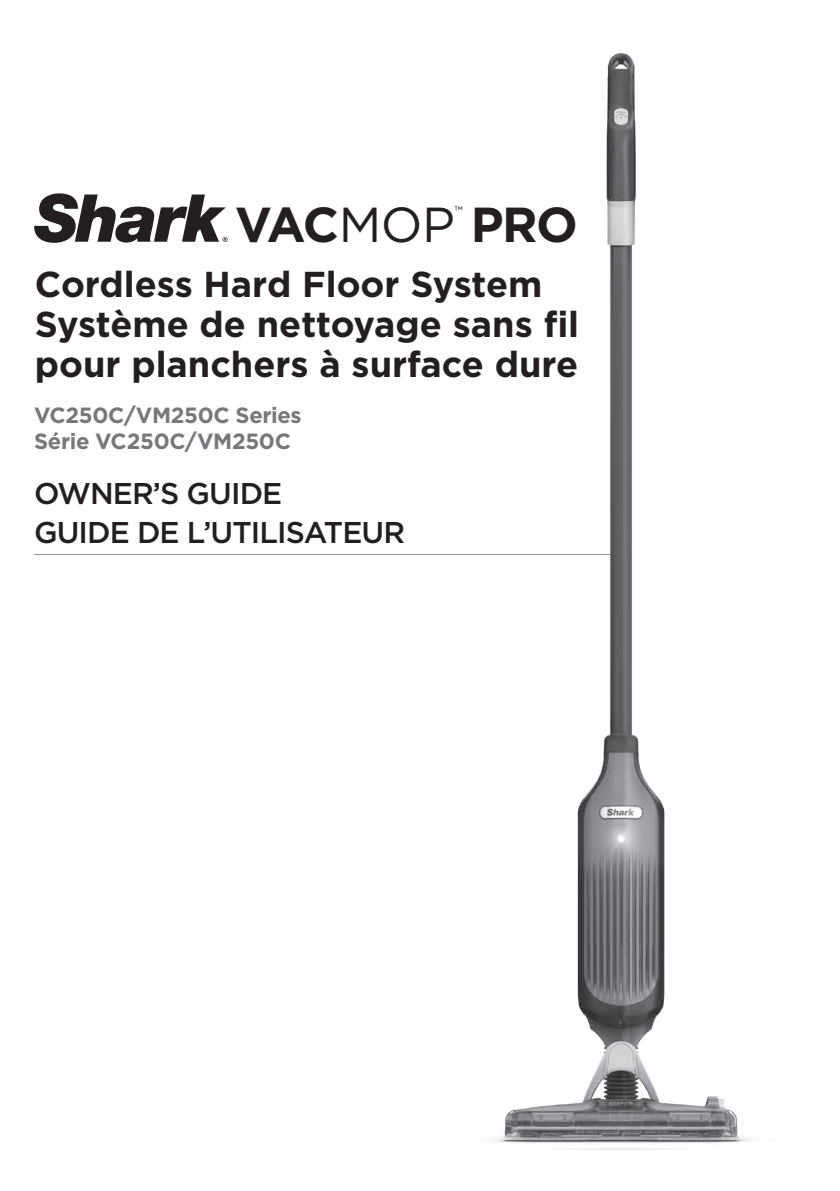
<style>
.page{position:relative;width:840px;height:1191px;background:#fff}
.page>*{position:absolute;margin:0;border:0;box-sizing:border-box;transform-origin:0 0}
.t1{font:700 49.2px "Gotham";letter-spacing:-.045em;color:#231f20}
.t2{font:700 36px/40px "Gotham";color:#231f20}
.t3{font:500 30px/38.4px "Gotham";letter-spacing:-.03em;color:#231f20}
.t4{font:700 22px/26px "Gotham";letter-spacing:-.015em;color:#76787b}
.t5{font:12.2px "Gotham";color:#231f20}
.s1{font-weight:400}
</style>
<div class="page">
<svg style="left:34px;top:193px;width:193px;height:50px"></svg>
<hr style="left:34px;top:554px;width:587px;height:1px;background:#939598">
<img style="left:491px;top:53px;width:260px;height:1097px">
<h1 class="t1" style="left:235px;top:192px;width:344px">VAC<span class="s1">MOP</span> PRO</h1>
<p class="t5" style="left:454px;top:203px;width:10px">™</p>
<p class="t2" style="left:35px;top:264px;width:545px">Cordless Hard Floor System<br>Système de nettoyage sans fil pour planchers à surface dure</p>
<p class="t4" style="left:34px;top:402px;width:269px">VC250C/VM250C Series<br>Série VC250C/VM250C</p>
<p class="t3" style="left:34px;top:474px;width:372px">OWNER’S GUIDE<br>GUIDE DE L’UTILISATEUR</p>
</div>
